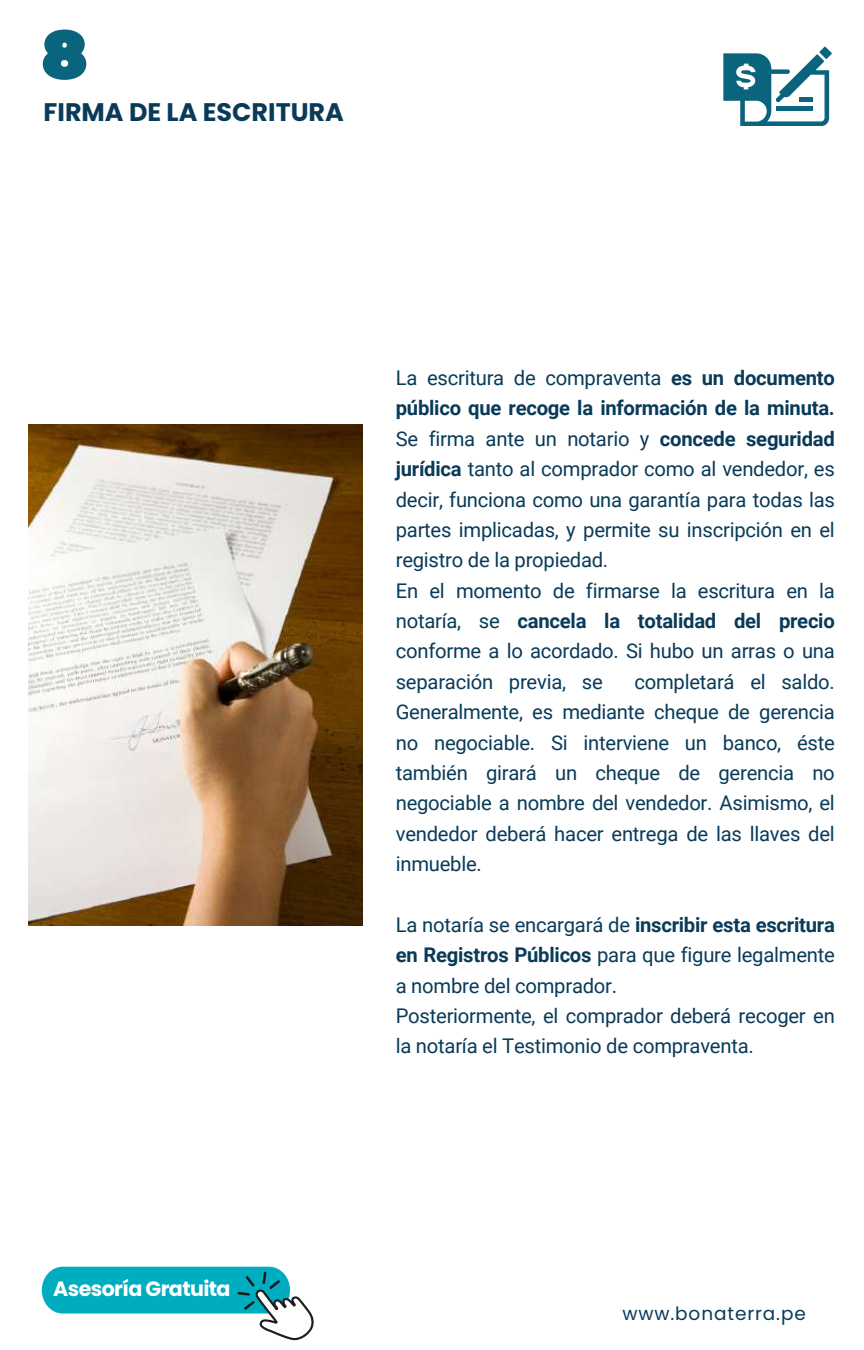
<style>
.page{position:relative;width:864px;height:1350px;background:#fff}
.page>*{position:absolute;margin:0;border:0;box-sizing:border-box;transform-origin:0 0}
.t1{font:700 25.43px "Poppins";color:#093b59}
.t2{font:700 20.7px "Poppins";letter-spacing:-.03em;color:#fff}
.t3{font:20.25px/30.4px "Roboto";letter-spacing:-.01em;color:#093b59}
.t4{font:18.45px "Poppins";letter-spacing:.05em;color:#093b59}
.s1{font-weight:700}
</style>
<div class="page">
<svg style="left:43px;top:30px;width:43px;height:50px"></svg>
<svg style="left:723px;top:47px;width:108px;height:79px"></svg>
<img style="left:28px;top:425px;width:334px;height:501px">
<div style="left:42px;top:1267px;width:248px;height:47px;background:#00acc0;border-radius:22px"></div>
<svg style="left:237px;top:1272px;width:77px;height:69px"></svg>
<p class="t1" style="left:44px;top:94px;width:302px">FIRMA DE LA ESCRITURA</p>
<p class="t2" style="left:53px;top:1274px;width:179px">Asesoría Gratuita</p>
<p class="t3" style="left:396px;top:363px;width:441px">La escritura de compraventa <span class="s1">es un documento público que recoge la información de la minuta.<br></span>Se firma ante un notario y <span class="s1">concede seguridad jurídica</span> tanto al comprador como al vendedor, es decir, funciona como una garantía para todas las partes implicadas, y permite su inscripción en el registro de la propiedad.<br>En el momento de firmarse la escritura en la notaría, se <span class="s1">cancela la totalidad del precio </span>conforme a lo acordado. Si hubo un arras o una separación previa, se</p>
<p class="t3" style="left:396px;top:667px;width:441px;text-align:justify;text-indent:239px">completará el saldo.<br>Generalmente, es mediante cheque de gerencia no negociable. Si interviene un banco, éste también girará un cheque de gerencia no negociable a nombre del vendedor. Asimismo, el vendedor deberá hacer entrega de las llaves del inmueble.</p>
<p class="t3" style="left:396px;top:910px;width:441px">La notaría se encargará de <span class="s1">inscribir esta escritura en Registros Públicos</span> para que figure legalmente a nombre del comprador.<br>Posteriormente, el comprador deberá recoger en la notaría el Testimonio de compraventa.</p>
<p class="t4" style="left:622px;top:1301px;width:185px">www.bonaterra.pe</p>
</div>
